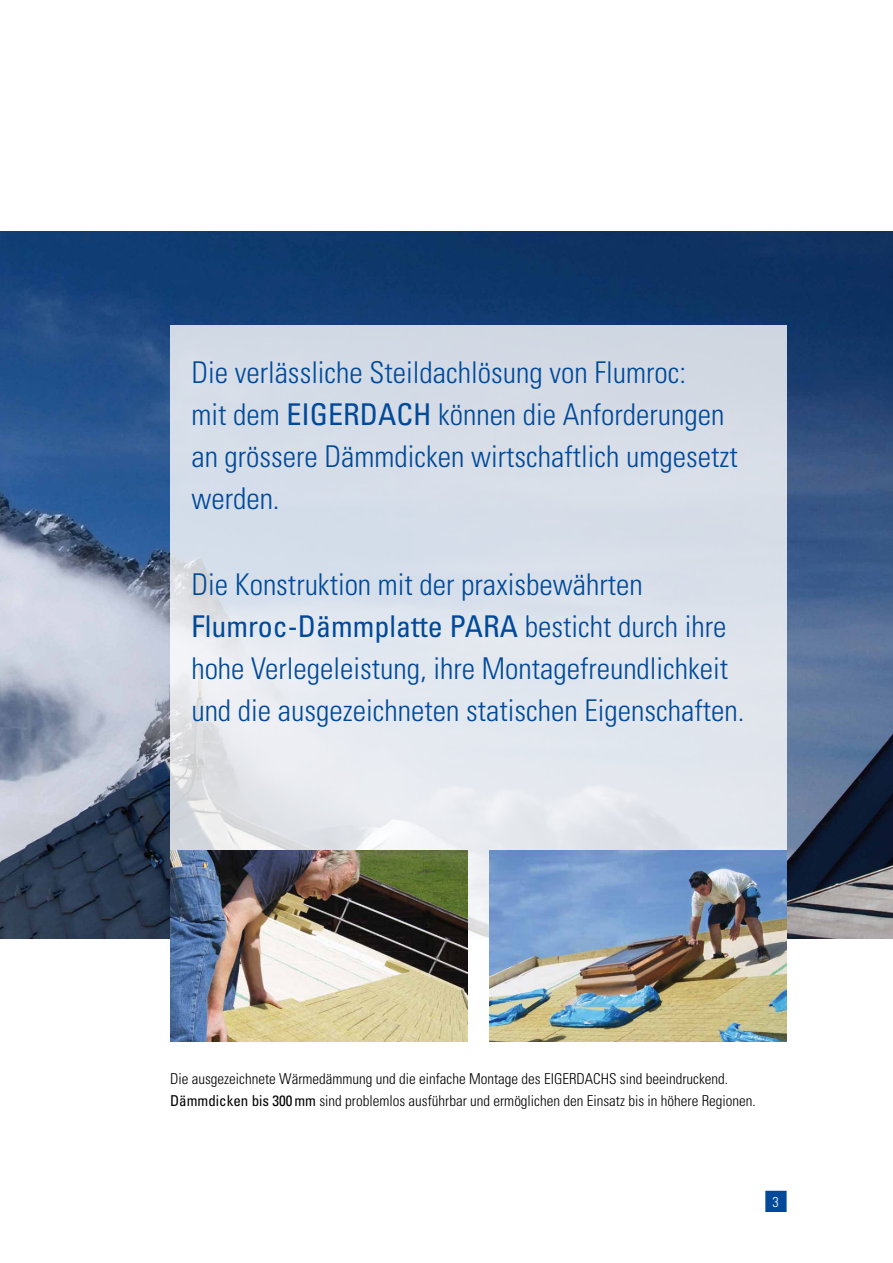
<style>
.page{position:relative;width:893px;height:1263px;background:#fff}
.page>*{position:absolute;margin:0;border:0;box-sizing:border-box;transform-origin:0 0}
.t1{font:300 condensed 30px/42px "Univers";color:#004a99}
.t2{font:300 condensed 15px/21.3px "Univers";color:#000}
.t3{font:300 condensed 14.25px "Univers";color:#fff}
.s1{font-weight:400}
</style>
<div class="page">
<img style="left:0;top:232px;width:893px;height:707px">
<svg style="left:170px;top:325px;width:617px;height:614px;background:#dbe1ea"></svg>
<img style="left:170px;top:850px;width:298px;height:192px">
<img style="left:489px;top:850px;width:298px;height:192px">
<div style="left:765px;top:1191px;width:22px;height:21px;background:#004a99;border:2px solid #004a99"></div>
<p class="t1" style="left:191px;top:351px;width:548px">Die verlässliche Steildachlösung von Flumroc:<br>mit dem <span class="s1">EIGERDACH</span> können die Anforderungen an grössere Dämmdicken wirtschaftlich umgesetzt werden.</p>
<p class="t1" style="left:191px;top:563px;width:554px">Die Konstruktion mit der praxisbewährten <span class="s1">Flumroc-Dämmplatte PARA</span> besticht durch ihre hohe Verlegeleistung, ihre Montagefreundlichkeit und die ausgezeichneten statischen Eigenschaften.</p>
<p class="t2" style="left:170px;top:1068px;width:587px">Die ausgezeichnete Wärmedämmung und die einfache Montage des EIGERDACHS sind beeindruckend.<br><span class="s1">Dämmdicken bis 300mm</span> sind problemlos ausführbar und ermöglichen den Einsatz bis in höhere Regionen.</p>
<p class="t3" style="left:772px;top:1193px;width:8px">3</p>
</div>
